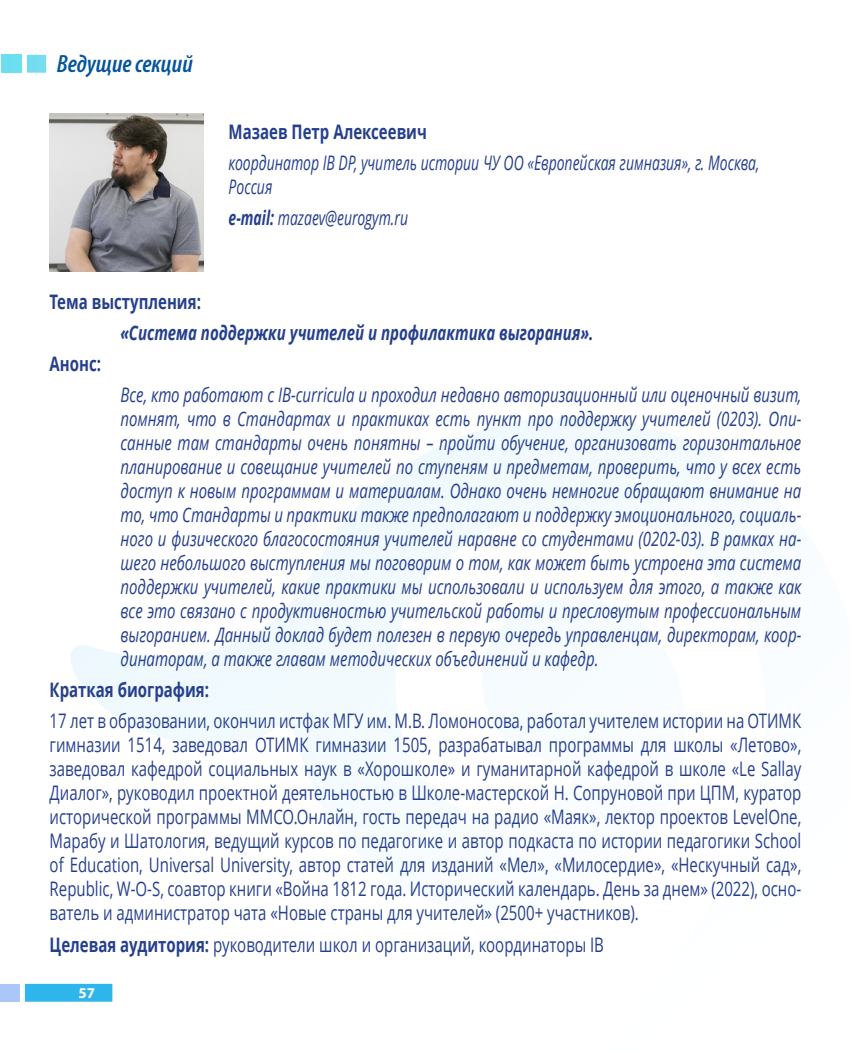
<style>
.page{position:relative;width:851px;height:1053px;background:#fff}
.page>*{position:absolute;margin:0;border:0;box-sizing:border-box;transform-origin:0 0}
.дата{font:italic 600 condensed 25px "Myriad Pro";color:#05549c}
.основа{font:italic 20px/24px "Open Sans";color:#253f8e;text-align:justify;scale:.75 1}
.основа-2{font:20px/24px "Open Sans";color:#253f8e;text-align:justify;scale:.75 1}
.должность{font:italic 20px/24px "Open Sans";color:#253f8e;scale:.7 1}
.основа-3{font:italic 700 20px "Open Sans";color:#253f8e;scale:.75 1}
.основа-4{font:700 20px "Open Sans";color:#253f8e;scale:.75 1}
.ФИО{font:700 20px "Open Sans";color:#253f8e;scale:.75 1}
.t1{font:700 15px "Myriad Pro";color:#fff}
.s1{font-weight:700}
</style>
<div class="page">
<div style="left:25px;top:983px;width:87px;height:18px;background:#2eb5eb"></div>
<div style="left:0;top:983px;width:19px;height:18px;background:#abc7f7"></div>
<img style="left:50px;top:113px;width:153px;height:158px">
<p class="дата" style="left:57px;top:51px;width:138px">Ведущие секций</p>
<p class="ФИО" style="left:228px;top:117px;width:266px">Мазаев Петр Алексеевич</p>
<p class="должность" style="left:228px;top:150px;width:759px">координатор IB DP, учитель истории ЧУ ОО «Европейская гимназия», г. Москва,<br>Россия</p>
<p class="должность" style="left:228px;top:205px;width:258px"><span class="s1">e-mail:</span> mazaev@eurogym.ru</p>
<p class="основа-4" style="left:50px;top:287px;width:203px">Тема выступления:</p>
<p class="основа-3" style="left:120px;top:318px;width:632px">«Система поддержки учителей и профилактика выгорания».</p>
<p class="основа-4" style="left:50px;top:349px;width:70px">Анонс:</p>
<p class="основа" style="left:120px;top:382px;width:909px">Все, кто работают с IB-curricula и проходил недавно авторизационный или оценочный визит, помнят, что в Стандартах и практиках есть пункт про поддержку учителей (0203). Опи&shy;санные там стандарты очень понятны – пройти обучение, организовать горизонтальное планирование и совещание учителей по ступеням и предметам, проверить, что у всех есть доступ к новым программам и материалам. Однако очень немногие обращают внимание на то, что Стандарты и практики также предполагают и поддержку эмоционального, социаль&shy;ного и физического благосостояния учителей наравне со студентами (0202-03). В рамках на&shy;шего небольшого выступления мы поговорим о том, как может быть устроена эта система поддержки учителей, какие практики мы использовали и используем для этого, а также как все это связано с продуктивностью учительской работы и пресловутым профессиональным выгоранием. Данный доклад будет полезен в первую очередь управленцам, директорам, коор&shy;динаторам, а также главам методических объединений и кафедр.</p>
<p class="основа-4" style="left:50px;top:675px;width:214px">Краткая биография:</p>
<p class="основа-2" style="left:50px;top:708px;width:1003px">17 лет в образовании, окончил истфак МГУ им. М.В. Ломоносова, работал учителем истории на ОТИМК гимназии 1514, заведовал ОТИМК гимназии 1505, разрабатывал программы для школы «Летово», заведовал кафедрой социальных наук в «Хорошколе» и гуманитарной кафедрой в школе «Le Sallay Диалог», руководил проектной деятельностью в Школе-мастерской Н. Сопруновой при ЦПМ, куратор исторической программы ММСО.Онлайн, гость передач на радио «Маяк», лектор проектов LevelOne, Марабу и Шатология, ведущий курсов по педагогике и автор подкаста по истории педагогики School of Education, Universal University, автор статей для изданий «Мел», «Милосердие», «Нескучный сад», Republic, W-O-S, соавтор книги «Война 1812 года. Исторический календарь. День за днем» (2022), осно&shy;ватель и администратор чата «Новые страны для учителей» (2500+ участников).</p>
<p class="основа-2" style="left:50px;top:931px;width:740px"><span class="s1">Целевая аудитория:</span> руководители школ и организаций, координаторы IB</p>
<p class="t1" style="left:78px;top:982px;width:18px">57</p>
</div>
